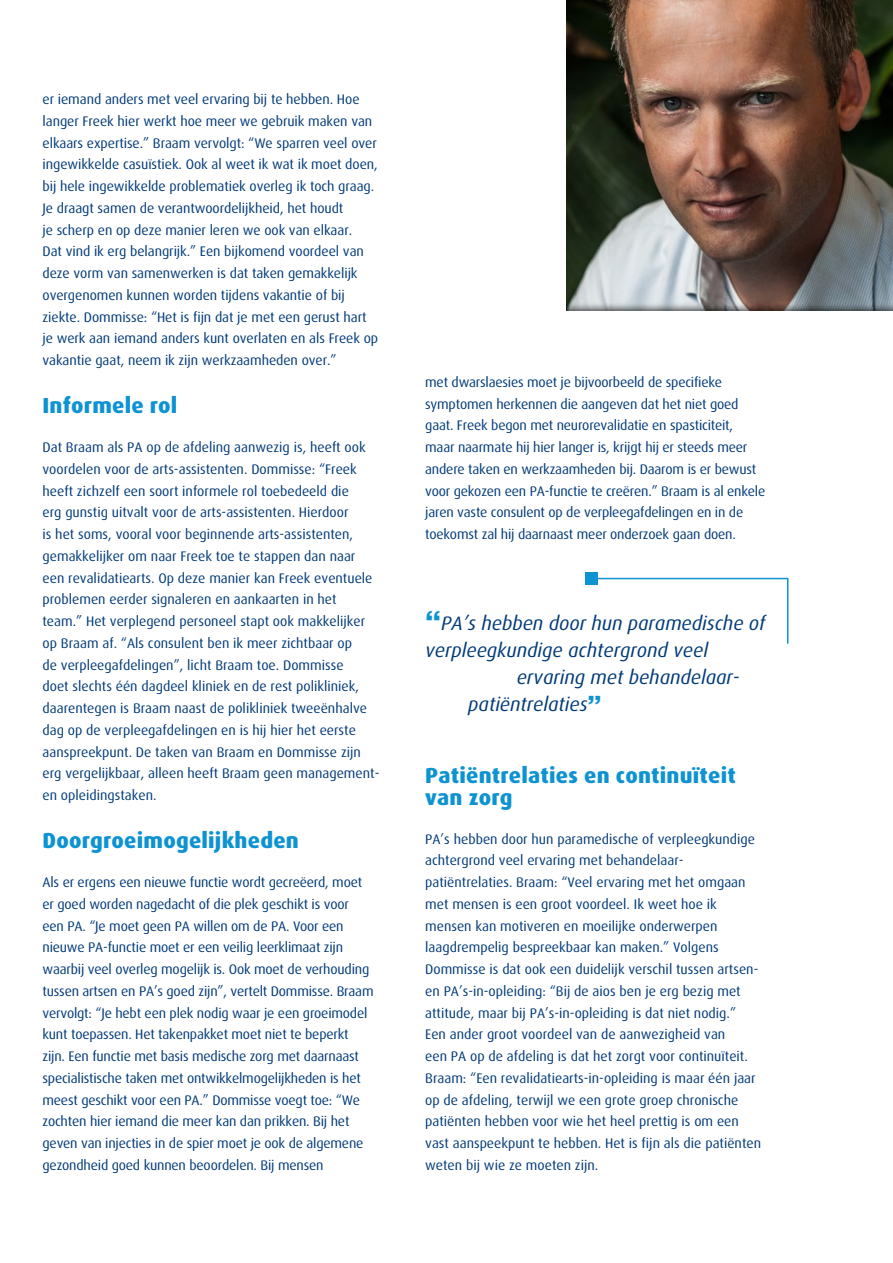
<style>
.page{position:relative;width:893px;height:1263px;background:#fff}
.page>*{position:absolute;margin:0;border:0;box-sizing:border-box;transform-origin:0 0}
.t1{font:800 21.75px/21.8px "Dax";letter-spacing:.01em;color:#0d93d2}
.t2{font:italic 19.5px "Dax";color:#003a78}
.t3{font:13.8px/21.8px "Dax";letter-spacing:-.005em;color:#003a78}
.s1{font-family:"Helvetica Neue LT Std";font-weight:700;font-style:normal;font-stretch:expanded;font-size:27px;color:#0d93d2}
.s2{font-family:"Helvetica Neue LT Std";font-weight:700;font-style:normal;font-stretch:expanded;font-size:24px;color:#0d93d2}
</style>
<div class="page">
<img style="left:566px;top:0;width:327px;height:302px">
<svg style="left:591px;top:577px;width:198px;height:67px"></svg>
<div style="left:585px;top:572px;width:13px;height:12px;background:#0d93d2"></div>
<p class="t3" style="left:43px;top:89px;width:337px">er iemand anders met veel ervaring bij te hebben. Hoe langer Freek hier werkt hoe meer we gebruik maken van elkaars expertise.” Braam vervolgt: “We sparren veel over ingewikkelde casuïstiek. Ook al weet ik wat ik moet doen, bij hele ingewikkelde problematiek overleg ik toch graag.<br>Je draagt samen de verantwoordelijkheid, het houdt<br>je scherp en op deze manier leren we ook van elkaar.<br>Dat vind ik erg belangrijk.” Een bijkomend voordeel van deze vorm van samenwerken is dat taken gemakkelijk overgenomen kunnen worden tijdens vakantie of bij ziekte. Dommisse: “Het is fijn dat je met een gerust hart je werk aan iemand anders kunt overlaten en als Freek op vakantie gaat, neem ik zijn werkzaamheden over.”</p>
<h1 class="t1" style="left:43px;top:395px;width:136px">Informele rol</h1>
<p class="t3" style="left:43px;top:436px;width:338px">Dat Braam als PA op de afdeling aanwezig is, heeft ook voordelen voor de arts-assistenten. Dommisse: “Freek heeft zichzelf een soort informele rol toebedeeld die<br>erg gunstig uitvalt voor de arts-assistenten. Hierdoor<br>is het soms, vooral voor beginnende arts-assistenten, gemakkelijker om naar Freek toe te stappen dan naar een revalidatiearts. Op deze manier kan Freek eventuele problemen eerder signaleren en aankaarten in het team.” Het verplegend personeel stapt ook makkelijker op Braam af. “Als consulent ben ik meer zichtbaar op<br>de verpleegafdelingen”, licht Braam toe. Dommisse<br>doet slechts één dagdeel kliniek en de rest polikliniek, daarentegen is Braam naast de polikliniek tweeënhalve dag op de verpleegafdelingen en is hij hier het eerste aanspreekpunt. De taken van Braam en Dommisse zijn erg vergelijkbaar, alleen heeft Braam geen management&shy;en opleidingstaken.</p>
<h1 class="t1" style="left:43px;top:830px;width:258px">Doorgroeimogelijkheden</h1>
<p class="t3" style="left:43px;top:871px;width:333px">Als er ergens een nieuwe functie wordt gecreëerd, moet er goed worden nagedacht of die plek geschikt is voor een PA. “Je moet geen PA willen om de PA. Voor een nieuwe PA-functie moet er een veilig leerklimaat zijn waarbij veel overleg mogelijk is. Ook moet de verhouding tussen artsen en PA’s goed zijn”, vertelt Dommisse. Braam vervolgt: “Je hebt een plek nodig waar je een groeimodel kunt toepassen. Het takenpakket moet niet te beperkt zijn. Een functie met basis medische zorg met daarnaast specialistische taken met ontwikkelmogelijkheden is het meest geschikt voor een PA.” Dommisse voegt toe: “We zochten hier iemand die meer kan dan prikken. Bij het geven van injecties in de spier moet je ook de algemene gezondheid goed kunnen beoordelen. Bij mensen</p>
<p class="t3" style="left:425px;top:371px;width:342px">met dwarslaesies moet je bijvoorbeeld de specifieke symptomen herkennen die aangeven dat het niet goed gaat. Freek begon met neurorevalidatie en spasticiteit, maar naarmate hij hier langer is, krijgt hij er steeds meer andere taken en werkzaamheden bij. Daarom is er bewust voor gekozen een PA-functie te creëren.” Braam is al enkele jaren vaste consulent op de verpleegafdelingen en in de toekomst zal hij daarnaast meer onderzoek gaan doen.</p>
<h2 class="t2" style="left:425px;top:612px;width:342px"><span class="s1">“</span>PA’s hebben door hun paramedische of</h2>
<h2 class="t2" style="left:425px;top:639px;width:284px">verpleegkundige achtergrond veel</h2>
<h2 class="t2" style="left:517px;top:666px;width:224px">ervaring met behandelaar-</h2>
<h2 class="t2" style="left:468px;top:693px;width:135px">patiëntrelaties<span class="s2">”</span></h2>
<h1 class="t1" style="left:425px;top:764px;width:312px">Patiëntrelaties en continuïteit van zorg</h1>
<p class="t3" style="left:425px;top:828px;width:337px">PA’s hebben door hun paramedische of verpleegkundige achtergrond veel ervaring met behandelaar&shy;patiëntrelaties. Braam: “Veel ervaring met het omgaan met mensen is een groot voordeel. Ik weet hoe ik mensen kan motiveren en moeilijke onderwerpen laagdrempelig bespreekbaar kan maken.” Volgens Dommisse is dat ook een duidelijk verschil tussen artsen&shy;en PA’s-in-opleiding: “Bij de aios ben je erg bezig met attitude, maar bij PA’s-in-opleiding is dat niet nodig.”<br>Een ander groot voordeel van de aanwezigheid van<br>een PA op de afdeling is dat het zorgt voor continuïteit.<br>Braam: “Een revalidatiearts-in-opleiding is maar één jaar op de afdeling, terwijl we een grote groep chronische patiënten hebben voor wie het heel prettig is om een vast aanspeekpunt te hebben. Het is fijn als die patiënten weten bij wie ze moeten zijn.</p>
</div>
